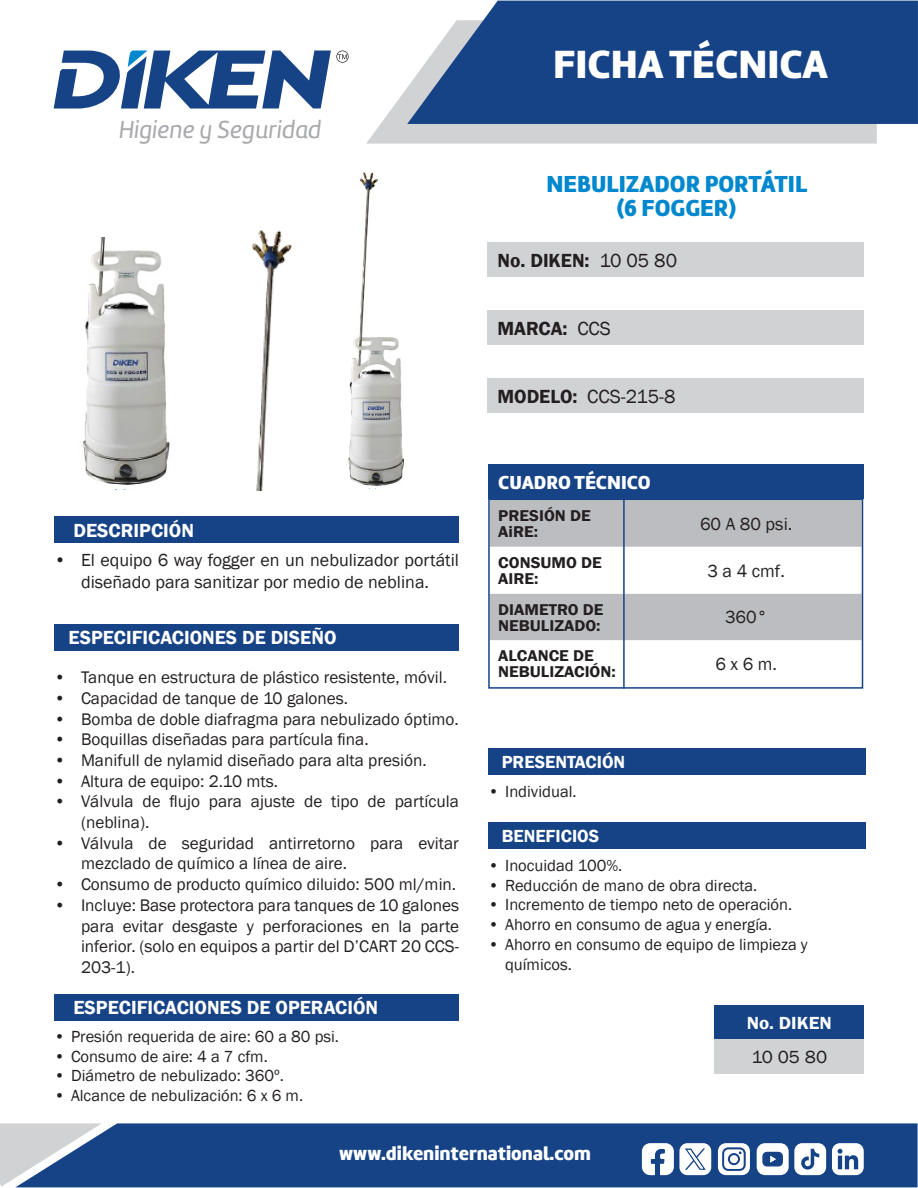
<style>
.page{position:relative;width:918px;height:1188px;background:#fff}
.page>*{position:absolute;margin:0;border:0;box-sizing:border-box;transform-origin:0 0}
.t1{font:40.8px "Amelia Basic Black";color:#fff}
.t2{font:25.5px "Amelia Basic Italic";color:#a8a9ad}
.t3{font:24px/24px "Amelia Basic Black";color:#0088ce;text-align:center}
.t4{font:600 19.5px "Franklin Gothic";color:#fff}
.t5{font:19.5px "Amelia Basic Black";color:#fff}
.t6{font:600 19.5px "Franklin Gothic";color:#231f20}
.t7{font:19.5px "Franklin Gothic";letter-spacing:-.005em;color:#231f20}
.t8{font:18px/21.6px "Franklin Gothic";color:#231f20;text-align:center}
.t9{font:600 18px "Franklin Gothic";color:#fff}
.t10{font:600 18px "Franklin Gothic";color:#fff;scale:1.06 1}
.t11{font:18px "Franklin Gothic";color:#231f20;scale:1.06 1}
.t12{font:17.25px/20.7px "Franklin Gothic";color:#231f20}
.t13{font:16.5px/19.8px "Franklin Gothic";color:#231f20}
.t14{font:600 16.05px/16px "Franklin Gothic";color:#231f20;scale:1.05 1}
.s1{font-weight:400}
.s2{font-weight:600}
</style>
<div class="page">
<div style="left:488px;top:465px;width:375px;height:34px;background:#164386"></div>
<div style="left:487px;top:243px;width:376px;height:34px;background:#d1d2d4"></div>
<div style="left:487px;top:311px;width:376px;height:34px;background:#d1d2d4"></div>
<div style="left:487px;top:378px;width:376px;height:34px;background:#d1d2d4"></div>
<div style="left:102px;top:1123px;width:816px;height:64px;background:#164386"></div>
<svg style="left:0;top:1123px;width:102px;height:64px;background:#95a5be"></svg>
<svg style="left:366px;top:88px;width:511px;height:56px;background:#d6d7d8"></svg>
<svg style="left:407px;top:1px;width:511px;height:123px;background:#29528f"></svg>
<svg style="left:54px;top:50px;width:295px;height:59px"></svg>
<svg style="left:642px;top:1143px;width:69px;height:32px"></svg>
<svg style="left:718px;top:1143px;width:32px;height:32px"></svg>
<div style="left:730px;top:1155px;width:8px;height:8px;background:#fff;border-radius:50%"></div>
<svg style="left:757px;top:1143px;width:107px;height:32px"></svg>
<div style="left:491px;top:502px;width:369px;height:45px;background:#bcbdc0"></div>
<div style="left:491px;top:593px;width:369px;height:47px;background:#bcbdc0"></div>
<div style="left:488px;top:499px;width:375px;height:190px;border:2px solid #164386"></div>
<hr style="left:623px;top:499px;width:2px;height:190px;background:#164386">
<div style="left:54px;top:517px;width:405px;height:26px;background:#164386"></div>
<div style="left:54px;top:624px;width:405px;height:26px;background:#164386"></div>
<div style="left:715px;top:1006px;width:149px;height:34px;background:#164386"></div>
<div style="left:715px;top:1040px;width:149px;height:34px;background:#d1d2d4"></div>
<div style="left:488px;top:748px;width:378px;height:27px;background:#164386"></div>
<div style="left:488px;top:822px;width:378px;height:27px;background:#164386"></div>
<div style="left:54px;top:994px;width:405px;height:26px;background:#164386"></div>
<img style="left:348px;top:172px;width:57px;height:317px">
<img style="left:83px;top:237px;width:87px;height:248px">
<img style="left:251px;top:230px;width:41px;height:260px">
<h2 class="t2" style="left:119px;top:115px;width:204px">Higiene y Seguridad</h2>
<p class="t4" style="left:74px;top:518px;width:122px">DESCRIPCIÓN</p>
<p class="t8" style="left:54px;top:550px;width:407px">• El equipo 6 way fogger en un nebulizador portátil diseñado para sanitizar por medio de neblina.</p>
<p class="t4" style="left:69px;top:625px;width:269px">ESPECIFICACIONES DE DISEÑO</p>
<p class="t12" style="left:54px;top:667px;width:395px">• Tanque en estructura de plástico resistente, móvil.</p>
<p class="t12" style="left:54px;top:688px;width:296px">• Capacidad de tanque de 10 galones.</p>
<p class="t12" style="left:54px;top:709px;width:406px">• Bomba de doble diafragma para nebulizado óptimo.</p>
<p class="t12" style="left:54px;top:730px;width:316px">• Boquillas diseñadas para partícula fina.</p>
<p class="t12" style="left:54px;top:750px;width:374px">• Manifull de nylamid diseñado para alta presión.</p>
<p class="t12" style="left:54px;top:771px;width:226px">• Altura de equipo: 2.10 mts.</p>
<p class="t12" style="left:81px;top:792px;width:380px;text-indent:-27px">• Válvula de flujo para ajuste de tipo de partícula (neblina).</p>
<p class="t12" style="left:81px;top:833px;width:380px;text-indent:-27px">• Válvula de seguridad antirretorno para evitar mezclado de químico a línea de aire.</p>
<p class="t12" style="left:54px;top:874px;width:404px">• Consumo de producto químico diluido: 500 ml/min.</p>
<p class="t12" style="left:81px;top:895px;width:380px;text-align:justify;text-indent:-27px">• Incluye: Base protectora para tanques de 10 galones para evitar desgaste y perforaciones en la parte inferior. (solo en equipos a partir del D’CART 20 CCS-203-1).</p>
<p class="t4" style="left:74px;top:995px;width:306px">ESPECIFICACIONES DE OPERACIÓN</p>
<p class="t13" style="left:54px;top:1027px;width:287px">• Presión requerida de aire: 60 a 80 psi.</p>
<p class="t13" style="left:54px;top:1047px;width:215px">• Consumo de aire: 4 a 7 cfm.</p>
<p class="t13" style="left:54px;top:1066px;width:231px">• Diámetro de nebulizado: 360º.</p>
<p class="t13" style="left:54px;top:1086px;width:251px">• Alcance de nebulización: 6 x 6 m.</p>
<h1 class="t1" style="left:553px;top:40px;width:276px">FICHA TÉCNICA</h1>
<p class="t3" style="left:546px;top:172px;width:262px">NEBULIZADOR PORTÁTIL (6 FOGGER)</p>
<p class="t6" style="left:497px;top:248px;width:181px">No. DIKEN: <span class="s1">10 05 80</span></p>
<p class="t6" style="left:497px;top:317px;width:115px">MARCA: <span class="s1">CCS</span></p>
<p class="t7" style="left:497px;top:384px;width:180px"><span class="s2">MODELO:</span> CCS-215-8</p>
<p class="t5" style="left:498px;top:471px;width:154px">CUADRO TÉCNICO</p>
<p class="t14" style="left:498px;top:508px;width:89px">PRESIÓN DE<br>AiRE:</p>
<p class="t8" style="left:700px;top:513px;width:94px">60 A 80 psi.</p>
<p class="t14" style="left:498px;top:555px;width:100px">CONSUMO DE<br>AIRE:</p>
<p class="t8" style="left:708px;top:560px;width:79px">3 a 4 cmf.</p>
<p class="t14" style="left:498px;top:601px;width:102px">DIAMETRO DE<br>NEBULIZADO:</p>
<p class="t8" style="left:725px;top:607px;width:44px">360°</p>
<p class="t14" style="left:498px;top:648px;width:113px">ALCANCE DE<br>NEBULIZACIÓN:</p>
<p class="t8" style="left:715px;top:654px;width:63px">6 x 6 m.</p>
<p class="t9" style="left:502px;top:751px;width:125px">PRESENTACIÓN</p>
<p class="t13" style="left:488px;top:782px;width:90px">• Individual.</p>
<p class="t9" style="left:502px;top:825px;width:99px">BENEFICIOS</p>
<p class="t13" style="left:488px;top:856px;width:136px">• Inocuidad 100%.</p>
<p class="t13" style="left:488px;top:876px;width:271px">• Reducción de mano de obra directa.</p>
<p class="t13" style="left:488px;top:895px;width:305px">• Incremento de tiempo neto de operación.</p>
<p class="t13" style="left:488px;top:915px;width:285px">• Ahorro en consumo de agua y energía.</p>
<p class="t13" style="left:505px;top:935px;width:304px;text-indent:-17px">• Ahorro en consumo de equipo de limpieza y químicos.</p>
<p class="t10" style="left:747px;top:1012px;width:82px">No. DIKEN</p>
<p class="t11" style="left:751px;top:1046px;width:73px">10 05 80</p>
<p class="t5" style="left:339px;top:1142px;width:253px">www.dikeninternational.com</p>
</div>
